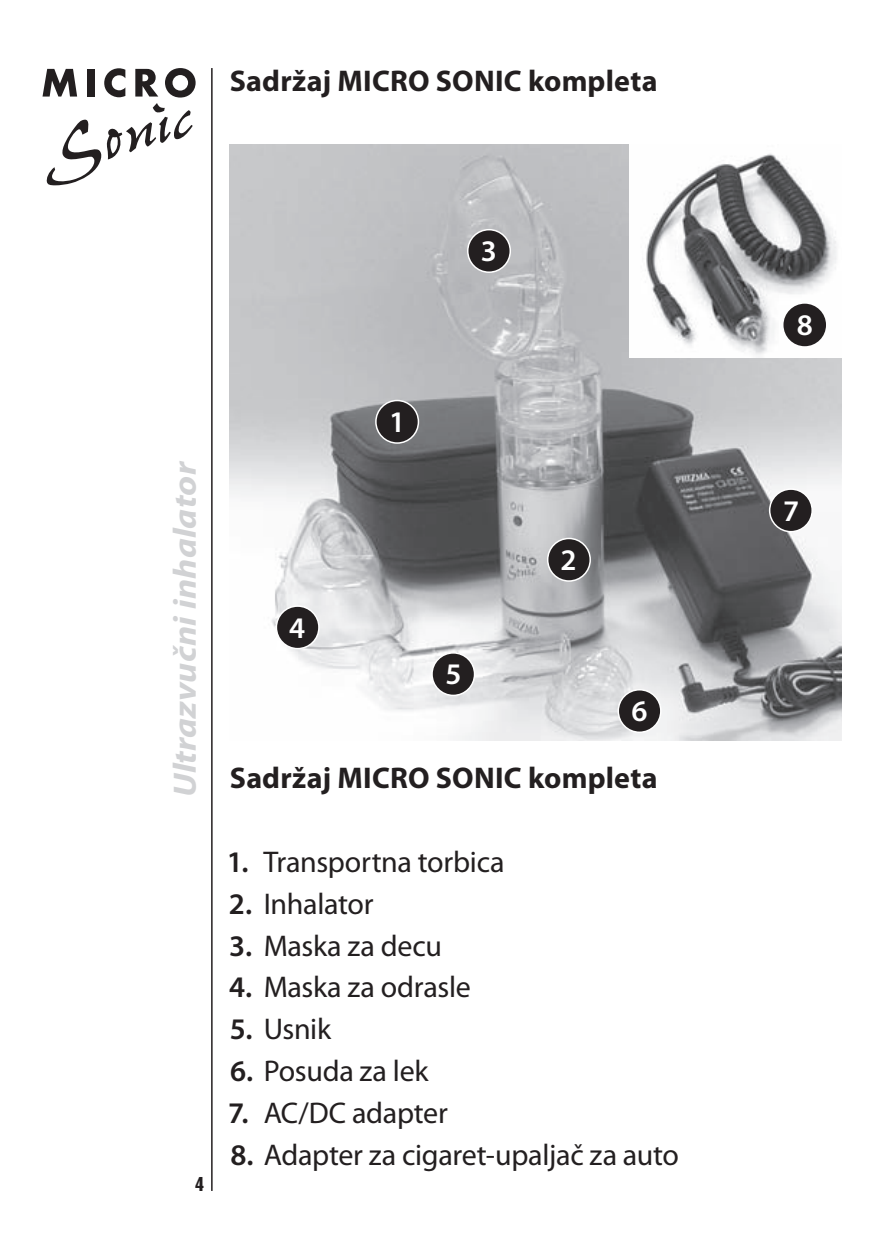
<style>
.page{position:relative;width:893px;height:1259px;background:#fff}
.page>*{position:absolute;margin:0;border:0;box-sizing:border-box;transform-origin:0 0}
.t1{font:italic 700 32.4px "Myriad Pro";letter-spacing:.005em;color:#d1d2d4;scale:1.11 1}
.t2{font:30px "Myriad Pro";letter-spacing:-.01em;color:#231f20}
.t3{font:700 30px "Myriad Pro";letter-spacing:.005em;color:#231f20}
.t4{font:600 30px "Myriad Pro";color:#fff}
.t5{font:21px "Nimbus San DEE Blac Cond";color:#231f20}
.s1{font-weight:600}
</style>
<div class="page">
<hr style="left:211px;top:68px;width:2px;height:1123px;background:#231f20">
<svg style="left:43px;top:68px;width:153px;height:117px"></svg>
<img style="left:230px;top:145px;width:612px;height:595px">
<div style="left:468px;top:230px;width:42px;height:42px;background:#231f20;border-radius:50%"></div>
<div style="left:467px;top:229px;width:44px;height:44px;border:2px solid #fff;border-radius:50%"></div>
<div style="left:376px;top:400px;width:42px;height:43px;background:#231f20;border-radius:50%"></div>
<div style="left:375px;top:400px;width:44px;height:44px;border:2px solid #fff;border-radius:50%"></div>
<div style="left:548px;top:538px;width:42px;height:43px;background:#231f20;border-radius:50%"></div>
<div style="left:547px;top:538px;width:44px;height:44px;border:2px solid #fff;border-radius:50%"></div>
<div style="left:276px;top:606px;width:43px;height:42px;background:#231f20;border-radius:50%"></div>
<div style="left:276px;top:605px;width:44px;height:44px;border:2px solid #fff;border-radius:50%"></div>
<div style="left:432px;top:653px;width:43px;height:42px;background:#231f20;border-radius:50%"></div>
<div style="left:431px;top:652px;width:44px;height:44px;border:2px solid #fff;border-radius:50%"></div>
<div style="left:618px;top:690px;width:43px;height:42px;background:#231f20;border-radius:50%"></div>
<div style="left:617px;top:689px;width:45px;height:44px;border:2px solid #fff;border-radius:50%"></div>
<div style="left:770px;top:489px;width:42px;height:42px;background:#231f20;border-radius:50%"></div>
<div style="left:769px;top:488px;width:44px;height:44px;border:2px solid #fff;border-radius:50%"></div>
<img style="left:629px;top:145px;width:213px;height:212px">
<div style="left:783px;top:304px;width:43px;height:42px;background:#231f20;border-radius:50%"></div>
<p class="t3" style="left:230px;top:64px;width:429px">Sadržaj MICRO SONIC kompleta</p>
<p class="t4" style="left:481px;top:234px;width:18px">3</p>
<p class="t1" style="left:167px;top:797px;width:304px;rotate:-90deg">Ultrazvučni inhalator</p>
<p class="t5" style="left:195px;top:1172px;width:11px">4</p>
<p class="t4" style="left:289px;top:611px;width:18px">4</p>
<p class="t4" style="left:389px;top:405px;width:18px">1</p>
<p class="t4" style="left:445px;top:657px;width:18px">5</p>
<p class="t4" style="left:560px;top:543px;width:18px">2</p>
<p class="t4" style="left:632px;top:694px;width:18px">6</p>
<p class="t3" style="left:230px;top:761px;width:429px">Sadržaj MICRO SONIC kompleta</p>
<p class="t2" style="left:227px;top:845px;width:279px"><span class="s1">1.</span> Transportna torbica</p>
<p class="t2" style="left:229px;top:887px;width:146px"><span class="s1">2.</span> Inhalator</p>
<p class="t2" style="left:229px;top:929px;width:214px"><span class="s1">3.</span> Maska za decu</p>
<p class="t2" style="left:229px;top:971px;width:243px"><span class="s1">4.</span> Maska za odrasle</p>
<p class="t2" style="left:230px;top:1012px;width:103px"><span class="s1">5.</span> Usnik</p>
<p class="t2" style="left:230px;top:1054px;width:200px"><span class="s1">6.</span> Posuda za lek</p>
<p class="t2" style="left:228px;top:1096px;width:221px"><span class="s1">7.</span> AC/DC adapter</p>
<p class="t2" style="left:230px;top:1138px;width:450px"><span class="s1">8.</span> Adapter za cigaret-upaljač za auto</p>
<p class="t4" style="left:797px;top:308px;width:18px">8</p>
<p class="t4" style="left:783px;top:494px;width:18px">7</p>
</div>
